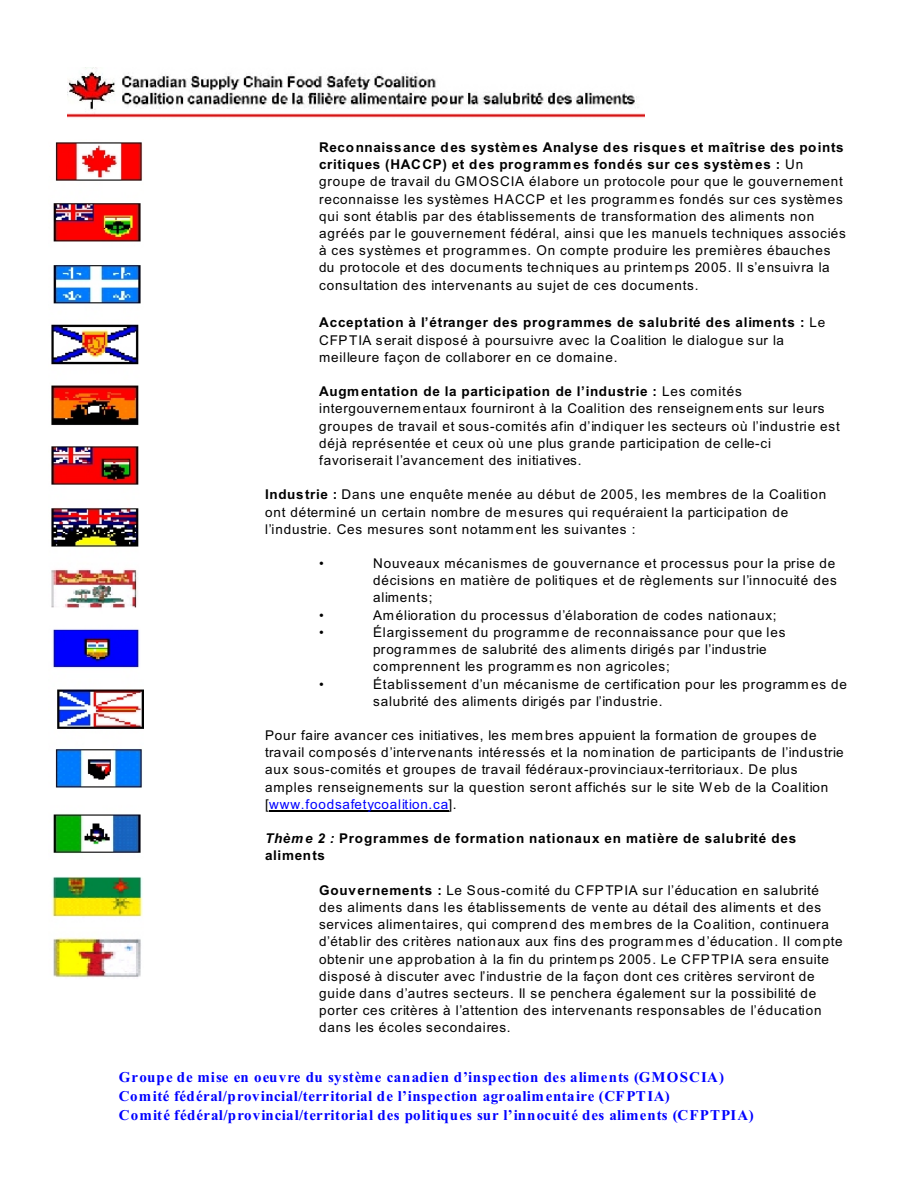
<style>
.page{position:relative;width:918px;height:1188px;background:#fff}
.page>*{position:absolute;margin:0;border:0;box-sizing:border-box;transform-origin:0 0}
.t1{font:700 15px/19px "Times New Roman";letter-spacing:.03em;color:#00f}
.t2{font:13.5px/17.2px "Arial";letter-spacing:.06em;color:#000}
.t3{font:700 13.5px/17.2px "Arial";letter-spacing:.06em;color:#000}
.s1{font-weight:700}
.s2{color:#00f}
.s3{font-style:italic}
</style>
<div class="page">
<hr style="left:269px;top:810px;width:180px;height:1px;background:#000">
<img style="left:68px;top:67px;width:577px;height:51px">
<img style="left:51px;top:142px;width:92px;height:836px">
<p class="t2" style="left:319px;top:140px;width:528px"><span class="s1">Reconnaissance des systèmes Analyse des risques et maîtrise des points critiques (HACCP) et des programm es fondés sur ces systèmes :</span> Un groupe de travail du GMOSCIA élabore un protocole pour que le gouvernement reconnaisse les systèmes HACCP et les programmes fondés sur ces systèmes qui sont établis par des établissements de transformation des aliments non agréés par le gouvernement fédéral, ainsi que les manuels techniques associés à ces systèmes et programmes. On compte produire les premières ébauches du protocole et des documents techniques au printem ps 2005. Il s’ensuivra la consultation des intervenants au sujet de ces documents.</p>
<p class="t2" style="left:319px;top:315px;width:508px"><span class="s1">Acceptation à l’étranger des programmes de salubrité des aliments :</span> Le<br>CFPTIA serait disposé à poursuivre avec la Coalition le dialogue sur la meilleure façon de collaborer en ce domaine.</p>
<p class="t2" style="left:319px;top:384px;width:522px"><span class="s1">Augmentation de la participation de l’industrie :</span> Les comités intergouvernementaux fourniront à la Coalition des renseignements sur leurs groupes de travail et sous-comités afin d’indiquer les secteurs où l’industrie est déjà représentée et ceux où une plus grande participation de celle-ci favoriserait l’avancement des initiatives.</p>
<p class="t2" style="left:265px;top:487px;width:563px"><span class="s1">Industrie :</span> Dans une enquête menée au début de 2005, les membres de la Coalition ont déterminé un certain nombre de mesures qui requéraient la participation de l’industrie. Ces mesures sont notamm ent les suivantes :</p>
<p class="t2" style="left:319px;top:556px;width:6px">•</p>
<p class="t2" style="left:373px;top:556px;width:465px;text-align:justify">Nouveaux mécanismes de gouvernance et processus pour la prise de décisions en matière de politiques et de règlements sur l’innocuité des aliments;</p>
<p class="t2" style="left:319px;top:608px;width:6px">•</p>
<p class="t2" style="left:373px;top:608px;width:405px">Amélioration du processus d’élaboration de codes nationaux;</p>
<p class="t2" style="left:319px;top:625px;width:6px">•</p>
<p class="t2" style="left:373px;top:625px;width:414px">Élargissement du programme de reconnaissance pour que les programmes de salubrité des aliments dirigés par l’industrie comprennent les programm es non agricoles;</p>
<p class="t2" style="left:319px;top:676px;width:6px">•</p>
<p class="t2" style="left:373px;top:676px;width:475px">Établissement d’un mécanisme de certification pour les programm es de salubrité des aliments dirigés par l’industrie.</p>
<p class="t2" style="left:265px;top:728px;width:580px">Pour faire avancer ces initiatives, les membres appuient la formation de groupes de travail composés d’intervenants intéressés et la nomination de participants de l’industrie aux sous-comités et groupes de travail fédéraux-provinciaux-territoriaux. De plus amples renseignements sur la question seront affichés sur le site Web de la Coalition [<span class="s2">www.foodsafetycoalition.ca</span>].</p>
<h1 class="t3" style="left:265px;top:831px;width:533px"><span class="s3">Thèm e 2 :</span> Programmes de formation nationaux en matière de salubrité des aliments</h1>
<p class="t2" style="left:319px;top:883px;width:525px"><span class="s1">Gouvernements :</span> Le Sous-comité du CFPTPIA sur l’éducation en salubrité des aliments dans les établissements de vente au détail des aliments et des services alimentaires, qui comprend des membres de la Coalition, continuera d’établir des critères nationaux aux fins des programmes d’éducation. Il compte obtenir une approbation à la fin du printem ps 2005. Le CFPTPIA sera ensuite disposé à discuter avec l’industrie de la façon dont ces critères serviront de guide dans d’autres secteurs. Il se penchera également sur la possibilité de porter ces critères à l’attention des intervenants responsables de l’éducation dans les écoles secondaires.</p>
<p class="t1" style="left:119px;top:1069px;width:636px">Groupe de mise en oeuvre du système canadien d’inspection des aliments (GMOSCIA)<br>Comité fédéral/provincial/territorial de l’inspection agroalim entaire (CFPTIA)<br>Comité fédéral/provincial/territorial des politiques sur l’innocuité des aliments (CFPTPIA)</p>
</div>
